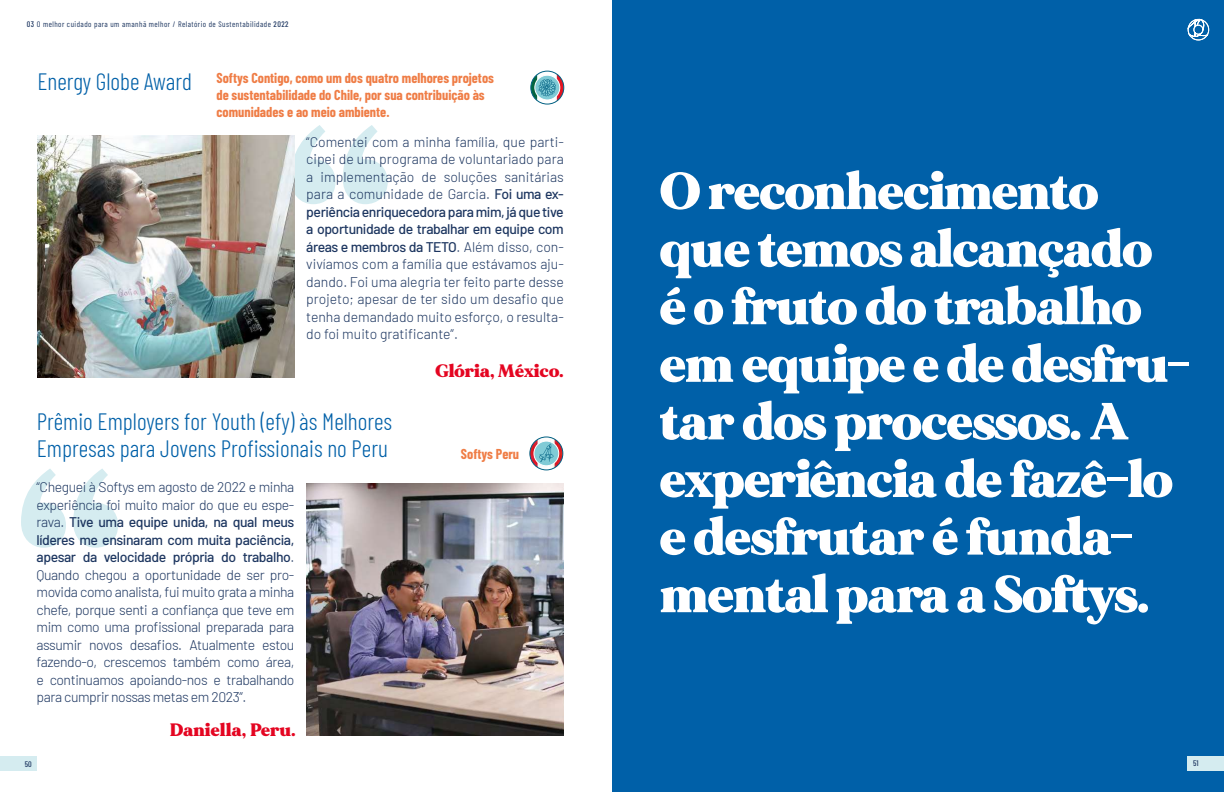
<style>
.page{position:relative;width:1224px;height:792px;background:#fff}
.page>*{position:absolute;margin:0;border:0;box-sizing:border-box;transform-origin:0 0}
.t1{font:900 52.1px/57.6px "MADE Mirage";letter-spacing:-.015em;color:#fff}
.t2{font:300 23.7px/26.9px "Barlow Condensed";color:#0060a8}
.t3{font:900 18px "MADE Mirage";color:#e40521}
.t4{font:300 14px/17.5px "Barlow";letter-spacing:-.03em;color:#1d3660;text-align:justify}
.t5{font:700 14px/16.8px "Barlow Condensed";color:#ef7d46}
.t6{font:8px "Barlow Condensed";letter-spacing:.06em;color:#1d3660}
.t7{font:500 8px "Barlow Condensed";color:#1d3660}
.s1{font-weight:500}
.s2{font-weight:300;font-size:23.7px;color:#0060a8}
</style>
<div class="page">
<div style="left:0;top:756px;width:37px;height:15px;background:#d5ecf0"></div>
<svg style="left:291px;top:125px;width:97px;height:79px"></svg>
<svg style="left:21px;top:469px;width:97px;height:79px"></svg>
<img style="left:306px;top:484px;width:257px;height:251px">
<img style="left:37px;top:136px;width:257px;height:242px">
<img style="left:530px;top:437px;width:33px;height:33px;border-radius:16px">
<div style="left:530px;top:437px;width:33px;height:33px;border:1px solid #006082;border-radius:50%"></div>
<svg style="left:534px;top:441px;width:25px;height:25px"></svg>
<div style="left:534px;top:441px;width:25px;height:25px;border:1px solid #fff;border-radius:50%"></div>
<svg style="left:539px;top:444px;width:15px;height:18px"></svg>
<img style="left:531px;top:71px;width:33px;height:33px;border-radius:16px">
<div style="left:531px;top:71px;width:33px;height:33px;border:1px solid #006082;border-radius:50%"></div>
<svg style="left:535px;top:75px;width:25px;height:25px"></svg>
<div style="left:534px;top:75px;width:26px;height:25px;border:1px solid #fff;border-radius:50%"></div>
<svg style="left:538px;top:79px;width:18px;height:17px"></svg>
<div style="left:612px;top:0;width:612px;height:792px;background:#0060a8"></div>
<div style="left:1187px;top:756px;width:37px;height:14px;background:#d5ecf0"></div>
<svg style="left:1187px;top:19px;width:22px;height:22px"></svg>
<p class="t6" style="left:27px;top:19px;width:263px"><span class="s1">03</span> O melhor cuidado para um amanhã melhor / Relatório de Sustentabilidade <span class="s1">2022</span></p>
<p class="t5" style="left:216px;top:69px;width:279px;text-indent:-179px"><span class="s2">Energy Globe Award</span> Softys Contigo, como um dos quatro melhores projetos de sustentabilidade do Chile, por sua contribuição às comunidades e ao meio ambiente.</p>
<p class="t4" style="left:306px;top:132px;width:259px">“Comentei com a minha família, que parti&shy;cipei de um programa de voluntariado para a implementação de soluções sanitárias para a comunidade de Garcia. <span class="s1">Foi uma ex&shy;periência enriquecedora para mim, já que tive a oportunidade de trabalhar em equipe com áreas e membros da TETO</span>. Além disso, con&shy;vivíamos com a família que estávamos aju&shy;dando. Foi uma alegria ter feito parte desse projeto; apesar de ter sido um desafio que tenha demandado muito esforço, o resulta&shy;do foi muito gratificante”.</p>
<p class="t3" style="left:436px;top:358px;width:130px">Glória, México.</p>
<h2 class="t2" style="left:37px;top:406px;width:357px">Prêmio Employers for Youth (efy) às Melhores<br>Empresas para Jovens Profissionais no Peru</h2>
<p class="t4" style="left:37px;top:478px;width:259px">“Cheguei à Softys em agosto de 2022 e minha experiência foi muito maior do que eu espe&shy;rava. <span class="s1">Tive uma equipe unida, na qual meus líderes me ensinaram com muita paciência, apesar da velocidade própria do trabalho</span>.<br>Quando chegou a oportunidade de ser pro&shy;movida como analista, fui muito grata a minha chefe, porque senti a confiança que teve em mim como uma profissional preparada para assumir novos desafios. Atualmente estou fazendo-o, crescemos também como área, e continuamos apoiando-nos e trabalhando para cumprir nossas metas em 2023”.</p>
<p class="t3" style="left:170px;top:717px;width:127px">Daniella, Peru.</p>
<p class="t7" style="left:25px;top:758px;width:9px">50</p>
<p class="t5" style="left:461px;top:445px;width:60px">Softys Peru</p>
<h1 class="t1" style="left:660px;top:163px;width:532px">O reconhecimento que temos alcançado é o fruto do trabalho em equipe e de desfru&shy;tar dos processos. A experiência de fazê-lo e desfrutar é funda&shy;mental para a Softys.</h1>
<p class="t7" style="left:1193px;top:757px;width:7px">51</p>
</div>
